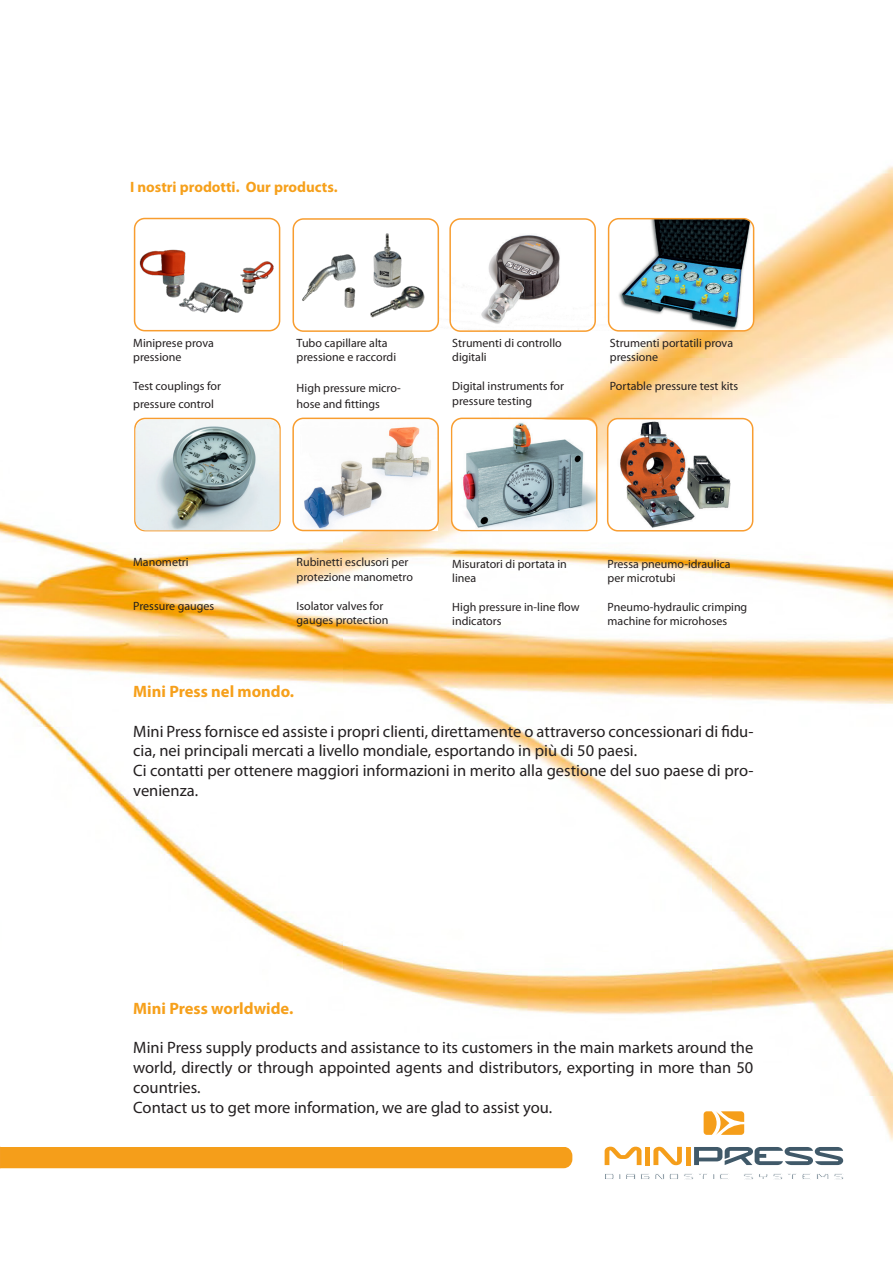
<style>
.page{position:relative;width:893px;height:1263px;background:#fff}
.page>*{position:absolute;margin:0;border:0;box-sizing:border-box;transform-origin:0 0}
.t1{font:16.5px/19.8px "Myriad Pro";color:#231f20}
.t2{font:700 16.5px "Myriad Pro";color:#f6a01b}
.t3{font:700 15px "Myriad Pro";color:#f6a01b}
.t4{font:12px "Myriad Pro";color:#231f20}
</style>
<div class="page">
<img style="left:0;top:166px;width:893px;height:1013px">
<img style="left:0;top:844px;width:1px;height:208px">
<img style="left:433px;top:211px;width:180px;height:6px">
<svg style="left:440px;top:217px;width:315px;height:315px"></svg>
<img style="left:453px;top:420px;width:143px;height:110px">
<img style="left:608px;top:419px;width:145px;height:112px">
<div style="left:607px;top:418px;width:146px;height:113px;border:2px solid #f89d31;border-radius:10px"></div>
<div style="left:0;top:1147px;width:573px;height:21px;background:#f59e1a"></div>
<svg style="left:604px;top:1173px;width:125px;height:7px"></svg>
<svg style="left:744px;top:1173px;width:99px;height:7px"></svg>
<div style="left:645px;top:1147px;width:5px;height:18px;background:#f59e1a"></div>
<hr style="left:686px;top:1147px;width:4px;height:18px;background:#f59e1a">
<svg style="left:605px;top:1147px;width:36px;height:18px"></svg>
<svg style="left:653px;top:1147px;width:29px;height:18px"></svg>
<svg style="left:694px;top:1147px;width:149px;height:18px"></svg>
<svg style="left:704px;top:1111px;width:40px;height:24px"></svg>
<svg style="left:133px;top:217px;width:307px;height:315px"></svg>
<img style="left:139px;top:225px;width:136px;height:98px">
<img style="left:300px;top:223px;width:129px;height:105px">
<p class="t3" style="left:130px;top:177px;width:209px">I nostri prodotti. Our products.</p>
<p class="t4" style="left:133px;top:336px;width:82px">Miniprese prova</p>
<p class="t4" style="left:133px;top:350px;width:50px">pressione</p>
<p class="t4" style="left:133px;top:379px;width:89px">Test couplings for</p>
<p class="t4" style="left:133px;top:397px;width:82px">pressure control</p>
<p class="t4" style="left:297px;top:336px;width:92px">Tubo capillare alta</p>
<p class="t4" style="left:297px;top:350px;width:101px">pressione e raccordi</p>
<p class="t4" style="left:297px;top:381px;width:106px">High pressure micro-</p>
<p class="t4" style="left:297px;top:397px;width:85px">hose and fittings</p>
<p class="t4" style="left:452px;top:336px;width:111px">Strumenti di controllo</p>
<p class="t4" style="left:452px;top:350px;width:36px">digitali</p>
<p class="t4" style="left:452px;top:379px;width:113px">Digital instruments for</p>
<p class="t4" style="left:452px;top:393px;width:81px">pressure testing</p>
<p class="t4" style="left:610px;top:336px;width:125px">Strumenti portatili prova</p>
<p class="t4" style="left:610px;top:350px;width:50px">pressione</p>
<p class="t4" style="left:610px;top:379px;width:130px">Portable pressure test kits</p>
<p class="t4" style="left:133px;top:555px;width:57px">Manometri</p>
<p class="t4" style="left:133px;top:598px;width:83px">Pressure gauges</p>
<p class="t4" style="left:297px;top:555px;width:113px">Rubinetti esclusori per</p>
<p class="t4" style="left:297px;top:569px;width:118px">protezione manometro</p>
<p class="t4" style="left:297px;top:598px;width:88px">Isolator valves for</p>
<p class="t4" style="left:297px;top:612px;width:93px">gauges protection</p>
<p class="t4" style="left:452px;top:556px;width:116px">Misuratori di portata in</p>
<p class="t4" style="left:452px;top:571px;width:26px">linea</p>
<p class="t4" style="left:452px;top:599px;width:129px">High pressure in-line flow</p>
<p class="t4" style="left:452px;top:614px;width:51px">indicators</p>
<p class="t4" style="left:608px;top:556px;width:125px">Pressa pneumo-idraulica</p>
<p class="t4" style="left:608px;top:571px;width:70px">per microtubi</p>
<p class="t4" style="left:608px;top:599px;width:141px">Pneumo-hydraulic crimping</p>
<p class="t4" style="left:608px;top:614px;width:121px">machine for microhoses</p>
<p class="t2" style="left:133px;top:681px;width:162px">Mini Press nel mondo.</p>
<p class="t1" style="left:133px;top:721px;width:622px">Mini Press fornisce ed assiste i propri clienti, direttamente o attraverso concessionari di fidu&shy;cia, nei principali mercati a livello mondiale, esportando in più di 50 paesi.</p>
<p class="t1" style="left:133px;top:760px;width:622px">Ci contatti per ottenere maggiori informazioni in merito alla gestione del suo paese di pro&shy;venienza.</p>
<p class="t2" style="left:133px;top:997px;width:162px">Mini Press worldwide.</p>
<p class="t1" style="left:133px;top:1038px;width:622px;text-align:justify">Mini Press supply products and assistance to its customers in the main markets around the world, directly or through appointed agents and distributors, exporting in more than 50 countries.</p>
<p class="t1" style="left:133px;top:1097px;width:420px">Contact us to get more information, we are glad to assist you.</p>
</div>
